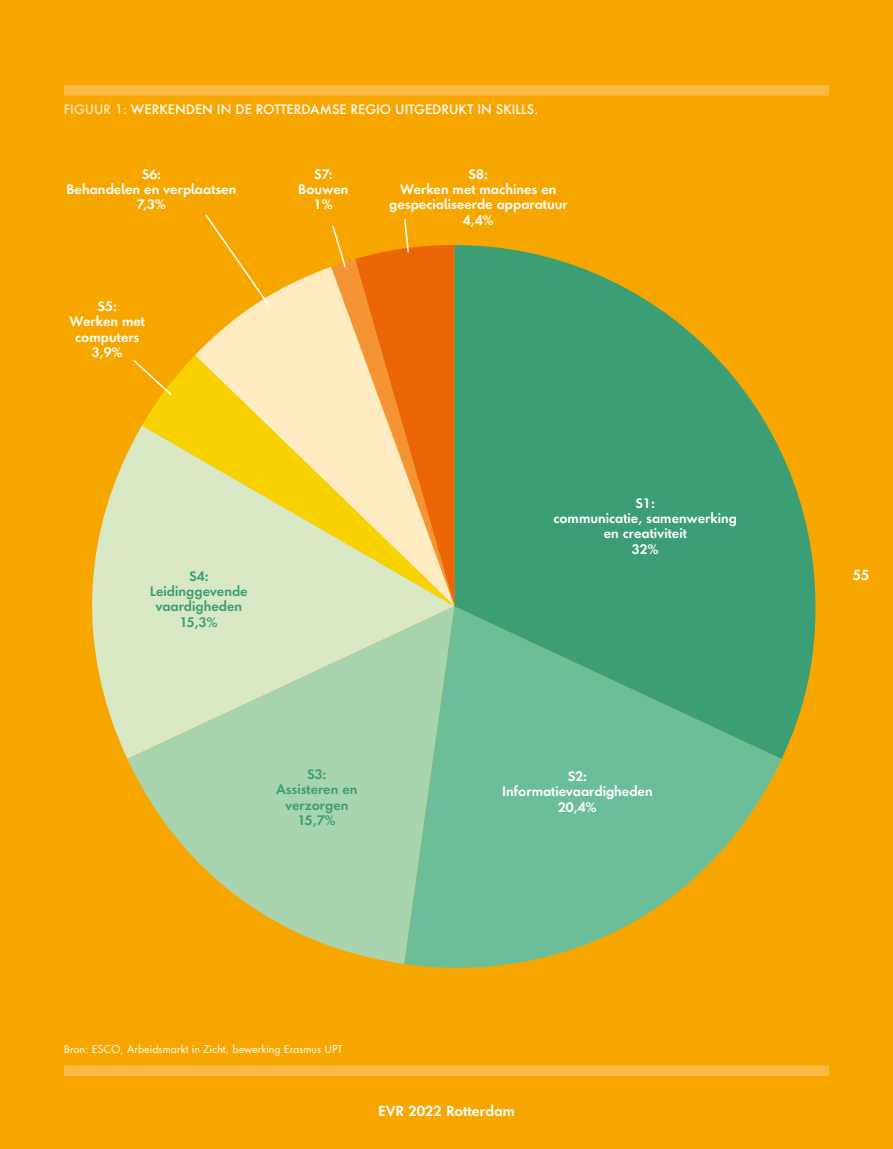
<style>
.page{position:relative;width:893px;height:1149px;background:#fff}
.page>*{position:absolute;margin:0;border:0;box-sizing:border-box;transform-origin:0 0}
.t1{font:600 13.5px "Futura Next";color:#fff}
.t2{font:600 12.75px/15.3px "Futura Next";color:#fff;text-align:center}
.t3{font:600 12.75px/15.3px "Futura Next";color:#3c9e75;text-align:center}
.t4{font:500 12.75px "Futura Next";color:#fff}
.t5{font:10.5px "Futura Next";color:#fff}
.s1{color:#ffecc2}
.s2{color:#f7a600}
</style>
<div class="page">
<div style="left:0;top:0;width:893px;height:1148px;background:#f7a600"></div>
<div style="left:64px;top:85px;width:765px;height:11px;background:#fab943"></div>
<div style="left:64px;top:1065px;width:765px;height:10px;background:#fab943"></div>
<svg style="left:195px;top:267px;width:160px;height:88px;fill:#ffecc2"></svg>
<svg style="left:142px;top:355px;width:213px;height:70px;background:#fce07b"></svg>
<svg style="left:92px;top:425px;width:263px;height:333px;background:#e3de8f"></svg>
<svg style="left:127px;top:606px;width:277px;height:357px;fill:#a8d3af"></svg>
<svg style="left:404px;top:606px;width:378px;height:362px;fill:#6cbe99"></svg>
<svg style="left:454px;top:245px;width:361px;height:513px;fill:#3c9e75"></svg>
<svg style="left:355px;top:219px;width:99px;height:387px;background:#f1a148"></svg>
<svg style="left:331px;top:225px;width:16px;height:44px"></svg>
<svg style="left:204px;top:214px;width:67px;height:93px"></svg>
<svg style="left:133px;top:358px;width:40px;height:38px"></svg>
<p class="t4" style="left:64px;top:100px;width:476px"><span class="s1">FIGUUR 1:</span><span class="s2">:</span>WERKENDEN IN DE ROTTERDAMSE REGIO UITGEDRUKT IN SKILLS.</p>
<p class="t2" style="left:66px;top:166px;width:171px">S6:<br>Behandelen en verplaatsen<br>7,3%</p>
<p class="t2" style="left:298px;top:166px;width:52px">S7:<br>Bouwen<br>1%</p>
<p class="t2" style="left:389px;top:166px;width:180px">S8:<br>Werken met machines en gespecialiseerde apparatuur<br>4,4%</p>
<p class="t2" style="left:70px;top:298px;width:77px">S5:<br>Werken met computers<br>3,9%</p>
<p class="t3" style="left:150px;top:568px;width:99px">S4:<br>Leidinggevende vaardigheden<br>15,3%</p>
<p class="t3" style="left:276px;top:766px;width:83px">S3:<br>Assisteren en verzorgen<br>15,7%</p>
<p class="t2" style="left:553px;top:495px;width:185px">S1:<br>communicatie, samenwerking en creativiteit<br>32%</p>
<p class="t2" style="left:502px;top:768px;width:152px">S2:<br>Informatievaardigheden<br>20,4%</p>
<p class="t5" style="left:64px;top:1040px;width:280px">Bron: ESCO, Arbeidsmarkt in Zicht, bewerking Erasmus UPT</p>
<p class="t1" style="left:378px;top:1101px;width:138px">EVR 2022 Rotterdam</p>
<p class="t1" style="left:853px;top:565px;width:18px">55</p>
</div>
